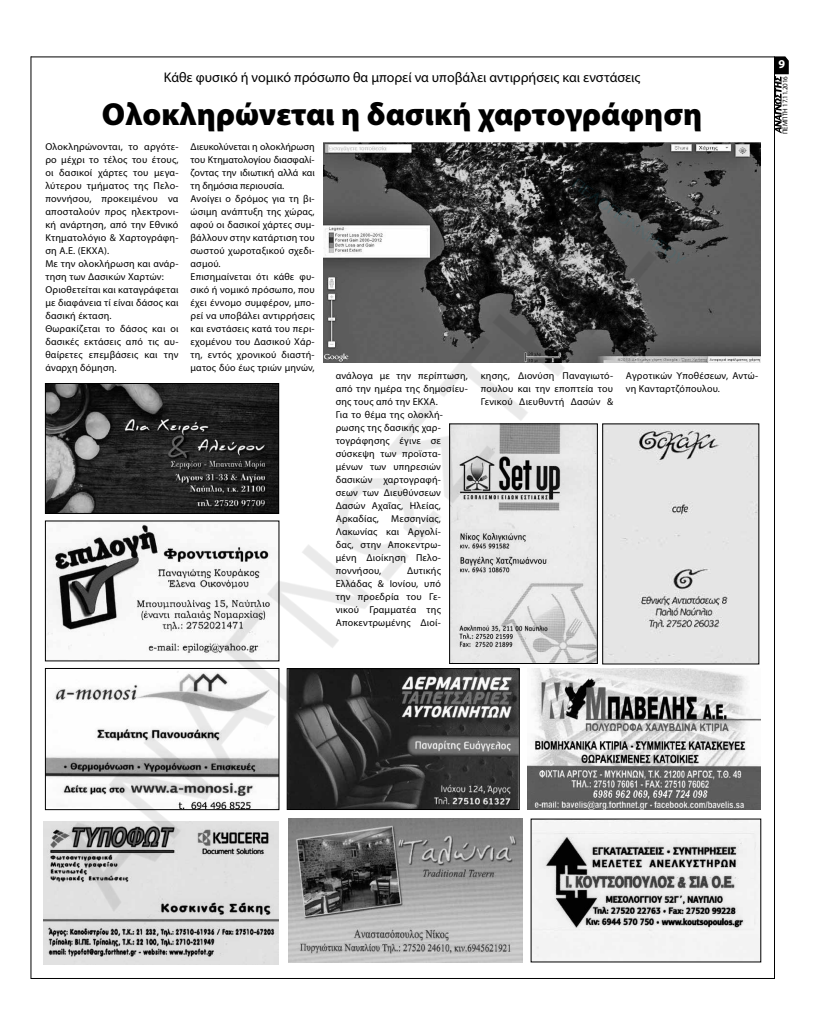
<style>
.page{position:relative;width:823px;height:1035px;background:#fff}
.page>*{position:absolute;margin:0;border:0;box-sizing:border-box;transform-origin:0 0}
.t1{font:900 32px "Myriad Pro";color:#000}
.t2{font:14px "Myriad Pro";color:#000}
.t3{font:700 12px "Myriad Pro";color:#fff}
.t4{font:10px/13px "Myriad Pro";letter-spacing:.02em;color:#000}
.t5{font:7px "Myriad Pro";letter-spacing:-.01em;color:#000}
</style>
<div class="page">
<hr style="left:31px;top:57px;width:743px;height:1px;background:#000">
<hr style="left:31px;top:978px;width:743px;height:1px;background:#000">
<hr style="left:31px;top:56px;width:1px;height:923px;background:#000">
<svg style="left:778px;top:56px;width:10px;height:77px"></svg>
<img style="left:35px;top:56px;width:743px;height:923px">
<h2 class="t2" style="left:164px;top:68px;width:478px">Κάθε φυσικό ή νομικό πρόσωπο θα μπορεί να υποβάλει αντιρρήσεις και ενστάσεις</h2>
<h1 class="t1" style="left:102px;top:93px;width:601px">Ολοκληρώνεται η δασική χαρτογράφηση</h1>
<p class="t4" style="left:45px;top:140px;width:134px">Ολοκληρώνονται, το αργότε&shy;ρο μέχρι το τέλος του έτους, οι δασικοί χάρτες του μεγα&shy;λύτερου τμήματος της Πελο&shy;ποννήσου, προκειμένου να αποσταλούν προς ηλεκτρονι&shy;κή ανάρτηση, από την Εθνικό<br>Κτηματολόγιο &amp; Χαρτογράφη&shy;ση Α.Ε. (ΕΚΧΑ).<br>Με την ολοκλήρωση και ανάρ&shy;τηση των Δασικών Χαρτών:<br>Οριοθετείται και καταγράφεται με διαφάνεια τί είναι δάσος και δασική έκταση.<br>Θωρακίζεται το δάσος και οι δασικές εκτάσεις από τις αυ&shy;θαίρετες επεμβάσεις και την άναρχη δόμηση.</p>
<p class="t4" style="left:190px;top:140px;width:126px">Διευκολύνεται η ολοκλήρωση του Κτηματολογίου διασφαλί&shy;ζοντας την ιδιωτική αλλά και τη δημόσια περιουσία.<br>Ανοίγει ο δρόμος για τη βι&shy;ώσιμη ανάπτυξη της χώρας, αφού οι δασικοί χάρτες συμ&shy;βάλλουν στην κατάρτιση του σωστού χωροταξικού σχεδι&shy;ασμού.<br>Επισημαίνεται ότι κάθε φυ&shy;σικό ή νομικό πρόσωπο, που έχει έννομο συμφέρον, μπο&shy;ρεί να υποβάλει αντιρρήσεις και ενστάσεις κατά του περι&shy;εχομένου του Δασικού Χάρ&shy;τη, εντός χρονικού διαστή&shy;ματος δύο έως τριών μηνών,</p>
<p class="t4" style="left:335px;top:369px;width:134px">ανάλογα με την περίπτωση, από την ημέρα της δημοσίευ&shy;σης τους από την ΕΚΧΑ.<br>Για το θέμα της ολοκλή&shy;ρωσης της δασικής χαρ&shy;τογράφησης έγινε σε σύσκεψη των προϊστα&shy;μένων των υπηρεσιών δασικών χαρτογραφή-<br>σεων των Διευθύνσεων<br>Δασών Αχαΐας, Ηλείας,<br>Αρκαδίας, Μεσσηνίας,<br>Λακωνίας και Αργολί-<br>δας, στην Αποκεντρω-<br>μένη Διοίκηση Πελο&shy;ποννήσου,</p>
<p class="t4" style="left:335px;top:564px;width:107px;text-align:justify;text-indent:71px">Δυτικής Ελλάδας &amp; Ιονίου, υπό την προεδρία του Γε&shy;νικού Γραμματέα της Αποκεντρωμένης Διοί-</p>
<p class="t4" style="left:480px;top:369px;width:134px;text-align:justify">κησης, Διονύση Παναγιωτό&shy;πουλου και την εποπτεία του Γενικού Διευθυντή Δασών &amp;</p>
<p class="t4" style="left:625px;top:369px;width:134px">Αγροτικών Υποθέσεων, Αντώ&shy;νη Κανταρτζόπουλου.</p>
<p class="t3" style="left:777px;top:57px;width:8px">9</p>
<p class="t5" style="left:780px;top:134px;width:59px;rotate:-90deg">ΠΕΜΠΤΗ 17.11.2016</p>
</div>
